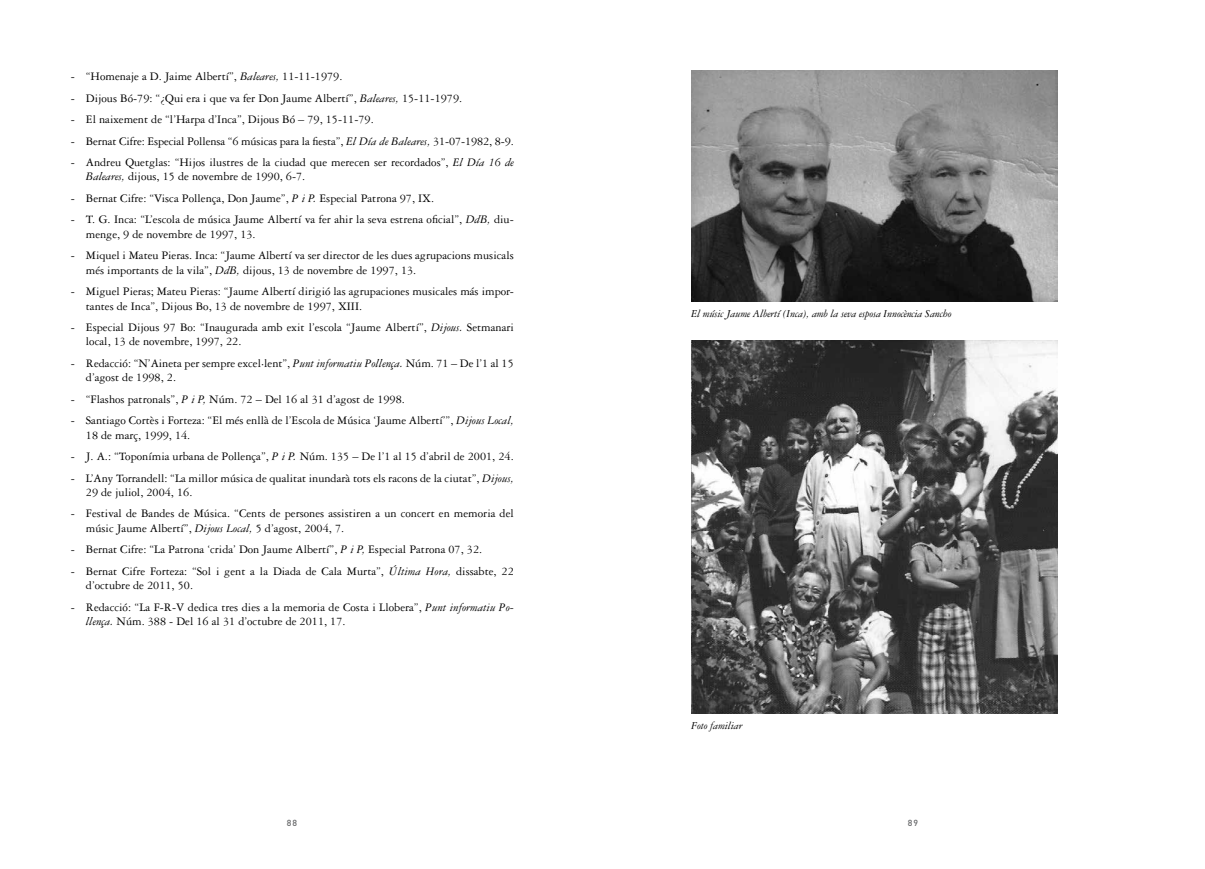
<style>
.page{position:relative;width:1205px;height:869px;background:#fff}
.page>*{position:absolute;margin:0;border:0;box-sizing:border-box;transform-origin:0 0}
.t1{font:12.25px/14.4px "Garamond Three";color:#000}
.t2{font:italic 11.25px "Garamond Three";letter-spacing:-.01em;color:#000}
.t3{font:500 8.75px "DIN";color:#646567}
.s1{font-style:italic}
</style>
<div class="page">
<img style="left:691px;top:71px;width:366px;height:231px">
<img style="left:691px;top:341px;width:367px;height:372px">
<p class="t1" style="left:71px;top:69px;width:273px">- “Homenaje a D. Jaime Albertí”, <span class="s1">Baleares,</span> 11-11-1979.</p>
<p class="t1" style="left:71px;top:91px;width:393px">- Dijous Bó-79: “¿Qui era i que va fer Don Jaume Albertí”, <span class="s1">Baleares,</span> 15-11-1979.</p>
<p class="t1" style="left:71px;top:112px;width:304px">- El naixement de “l’Harpa d’Inca”, Dijous Bó – 79, 15-11-79.</p>
<p class="t1" style="left:71px;top:134px;width:444px">- Bernat Cifre: Especial Pollensa “6 músicas para la fiesta”, <span class="s1">El Día de Baleares,</span> 31-07-1982, 8-9.</p>
<p class="t1" style="left:86px;top:155px;width:429px;text-indent:-15px">- Andreu Quetglas: “Hijos ilustres de la ciudad que merecen ser recordados”, <span class="s1">El Día 16 de<br>Baleares,</span> dijous, 15 de novembre de 1990, 6-7.</p>
<p class="t1" style="left:71px;top:191px;width:365px">- Bernat Cifre: “Visca Pollença, Don Jaume”, <span class="s1">P i P.</span> Especial Patrona 97, IX.</p>
<p class="t1" style="left:86px;top:212px;width:429px;text-indent:-15px">- T. G. Inca: “L’escola de música Jaume Albertí va fer ahir la seva estrena oficial”, <span class="s1">DdB,</span> diu&shy;menge, 9 de novembre de 1997, 13.</p>
<p class="t1" style="left:86px;top:248px;width:429px;text-indent:-15px">- Miquel i Mateu Pieras. Inca: “Jaume Albertí va ser director de les dues agrupacions musicals més importants de la vila”, <span class="s1">DdB,</span> dijous, 13 de novembre de 1997, 13.</p>
<p class="t1" style="left:86px;top:284px;width:429px;text-indent:-15px">- Miguel Pieras; Mateu Pieras: “Jaume Albertí dirigió las agrupaciones musicales más impor&shy;tantes de Inca”, Dijous Bo, 13 de novembre de 1997, XIII.</p>
<p class="t1" style="left:86px;top:320px;width:429px;text-indent:-15px">- Especial Dijous 97 Bo: “Inaugurada amb exit l’escola “Jaume Albertí”, <span class="s1">Dijous.</span> Setmanari local, 13 de novembre, 1997, 22.</p>
<p class="t1" style="left:86px;top:356px;width:429px;text-indent:-15px">- Redacció: “N’Aineta per sempre excel·lent”, <span class="s1">Punt informatiu Pollença.</span> Núm. 71 – De l’1 al 15 d’agost de 1998, 2.</p>
<p class="t1" style="left:71px;top:392px;width:335px">- “Flashos patronals”, <span class="s1">P i P,</span> Núm. 72 – Del 16 al 31 d’agost de 1998.</p>
<p class="t1" style="left:86px;top:413px;width:429px;text-indent:-15px">- Santiago Cortès i Forteza: “El més enllà de l’Escola de Música ‘Jaume Albertí’”, <span class="s1">Dijous Local,<br></span>18 de març, 1999, 14.</p>
<p class="t1" style="left:71px;top:449px;width:444px">- J. A.: “Toponímia urbana de Pollença”, <span class="s1">P i P.</span> Núm. 135 – De l’1 al 15 d’abril de 2001, 24.</p>
<p class="t1" style="left:86px;top:470px;width:429px;text-indent:-15px">- L’Any Torrandell: “La millor música de qualitat inundarà tots els racons de la ciutat”, <span class="s1">Dijous,<br></span>29 de juliol, 2004, 16.</p>
<p class="t1" style="left:86px;top:506px;width:429px;text-indent:-15px">- Festival de Bandes de Música. “Cents de persones assistiren a un concert en memoria del músic Jaume Albertí”, <span class="s1">Dijous Local,</span> 5 d’agost, 2004, 7.</p>
<p class="t1" style="left:71px;top:542px;width:413px">- Bernat Cifre: “La Patrona ‘crida’ Don Jaume Albertí”, <span class="s1">P i P,</span> Especial Patrona 07, 32.</p>
<p class="t1" style="left:86px;top:563px;width:429px;text-indent:-15px">- Bernat Cifre Forteza: “Sol i gent a la Diada de Cala Murta”, <span class="s1">Última Hora,</span> dissabte, 22 d’octubre de 2011, 50.</p>
<p class="t1" style="left:86px;top:599px;width:429px;text-indent:-15px">- Redacció: “La F-R-V dedica tres dies a la memoria de Costa i Llobera”, <span class="s1">Punt informatiu Po&shy;llença.</span> Núm. 388 - Del 16 al 31 d’octubre de 2011, 17.</p>
<p class="t2" style="left:691px;top:308px;width:262px">El músic Jaume Albertí (Inca), amb la seva esposa Innocència Sancho</p>
<p class="t2" style="left:691px;top:719px;width:53px">Foto familiar</p>
<p class="t3" style="left:287px;top:816px;width:12px">88</p>
<p class="t3" style="left:908px;top:816px;width:12px">89</p>
</div>
